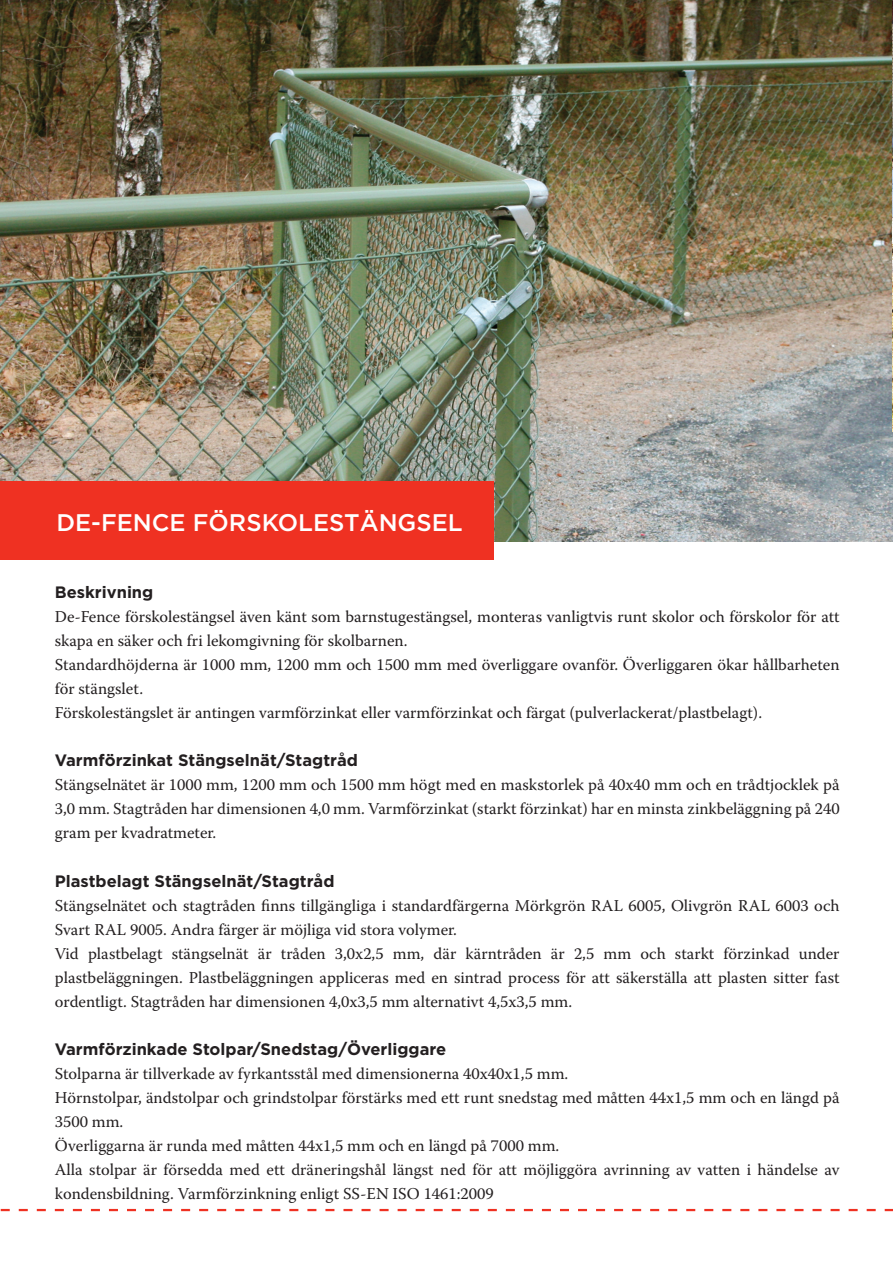
<style>
.page{position:relative;width:893px;height:1263px;background:#fff}
.page>*{position:absolute;margin:0;border:0;box-sizing:border-box;transform-origin:0 0}
.t1{font:500 24px "Gotham";color:#fff}
.t2{font:16.5px/24px "Warnock Pro";color:#231f20}
.t3{font:700 16.5px "Gotham";color:#231f20}
</style>
<div class="page">
<img style="left:0;top:0;width:893px;height:541px">
<svg style="left:1px;top:1209px;width:892px;height:2px"></svg>
<div style="left:0;top:481px;width:493px;height:78px;background:#ef3122"></div>
<img style="left:892px;top:0;width:1px;height:432px">
<h1 class="t1" style="left:56px;top:509px;width:408px">DE-FENCE FÖRSKOLESTÄNGSEL</h1>
<p class="t3" style="left:55px;top:583px;width:100px">Beskrivning</p>
<p class="t2" style="left:55px;top:605px;width:786px">De-Fence förskolestängsel även känt som barnstugestängsel, monteras vanligtvis runt skolor och förskolor för att skapa en säker och fri lekomgivning för skolbarnen.<br>Standardhöjderna är 1000 mm, 1200 mm och 1500 mm med överliggare ovanför. Överliggaren ökar hållbarheten för stängslet.<br>Förskolestängslet är antingen varmförzinkat eller varmförzinkat och färgat (pulverlackerat/plastbelagt).</p>
<p class="t3" style="left:55px;top:751px;width:305px">Varmförzinkat Stängselnät/Stagtråd</p>
<p class="t2" style="left:55px;top:773px;width:786px;text-align:justify">Stängselnätet är 1000 mm, 1200 mm och 1500 mm högt med en maskstorlek på 40x40 mm och en trådtjocklek på 3,0 mm. Stagtråden har dimensionen 4,0 mm. Varmförzinkat (starkt förzinkat) har en minsta zinkbeläggning på 240 gram per kvadratmeter.</p>
<p class="t3" style="left:55px;top:871px;width:281px">Plastbelagt Stängselnät/Stagtråd</p>
<p class="t2" style="left:55px;top:893px;width:786px">Stängselnätet och stagtråden finns tillgängliga i standardfärgerna Mörkgrön RAL 6005, Olivgrön RAL 6003 och Svart RAL 9005. Andra färger är möjliga vid stora volymer.<br>Vid plastbelagt stängselnät är tråden 3,0x2,5 mm, där kärntråden är 2,5 mm och starkt förzinkad under plastbeläggningen. Plastbeläggningen appliceras med en sintrad process för att säkerställa att plasten sitter fast ordentligt. Stagtråden har dimensionen 4,0x3,5 mm alternativt 4,5x3,5 mm.</p>
<p class="t3" style="left:55px;top:1039px;width:393px">Varmförzinkade Stolpar/Snedstag/Överliggare</p>
<p class="t2" style="left:55px;top:1061px;width:786px">Stolparna är tillverkade av fyrkantsstål med dimensionerna 40x40x1,5 mm.<br>Hörnstolpar, ändstolpar och grindstolpar förstärks med ett runt snedstag med måtten 44x1,5 mm och en längd på 3500 mm.<br>Överliggarna är runda med måtten 44x1,5 mm och en längd på 7000 mm.<br>Alla stolpar är försedda med ett dräneringshål längst ned för att möjliggöra avrinning av vatten i händelse av kondensbildning. Varmförzinkning enligt SS-EN ISO 1461:2009</p>
</div>
